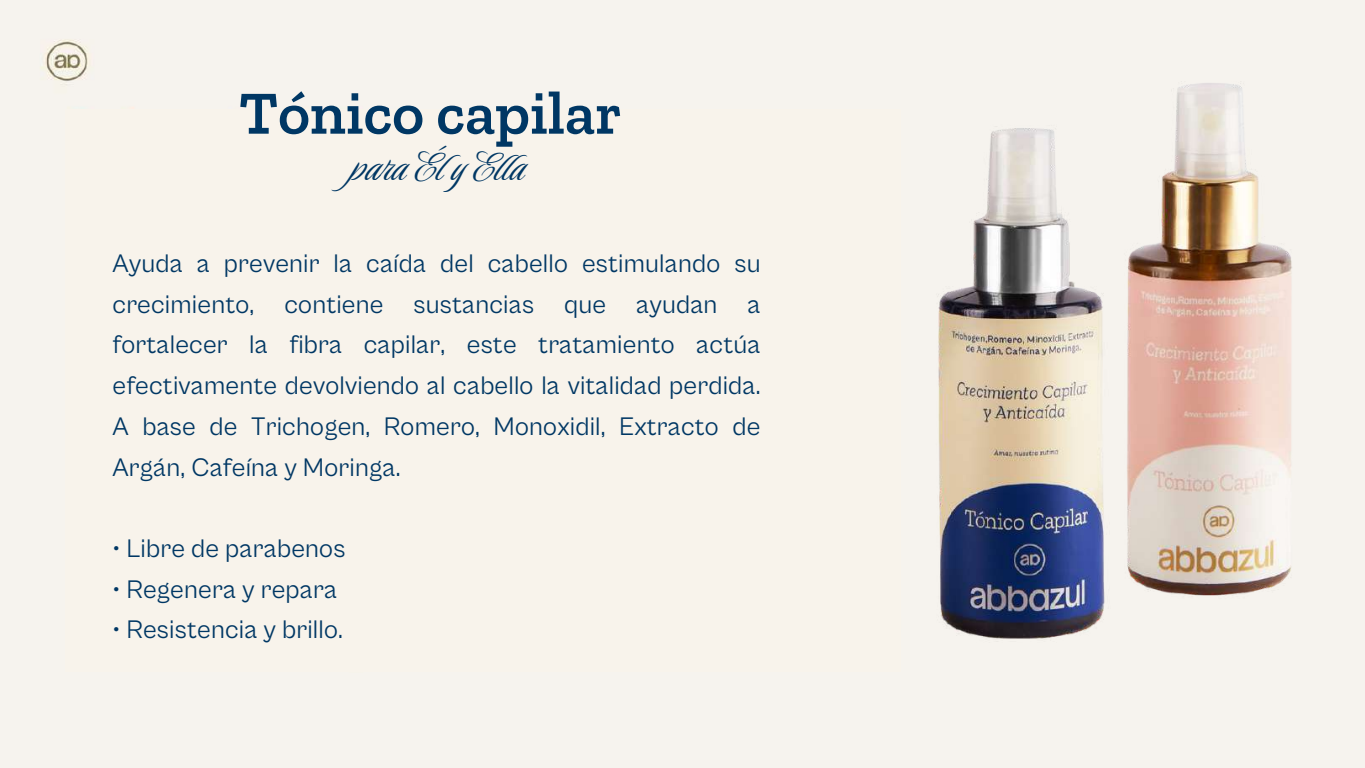
<style>
.page{position:relative;width:1365px;height:768px;background:#f6f3ee}
.page>*{position:absolute;margin:0;border:0;box-sizing:border-box;transform-origin:0 0}
.t1{font:600 61.25px "Zilla Slab";color:#003764}
.t2{font:47.25px "Luxurious Script";color:#003764}
.t3{font:26.25px/40.6px "Cabinet Grotesk";letter-spacing:.005em;color:#003764;text-align:justify}
</style>
<div class="page">
<div style="left:65px;top:109px;width:836px;height:562px;background:#f8f3eb"></div>
<img style="left:919px;top:108px;width:194px;height:552px">
<img style="left:1113px;top:57px;width:252px;height:654px">
<h1 class="t1" style="left:239px;top:76px;width:384px">Tónico capilar</h1>
<h2 class="t2" style="left:348px;top:139px;width:178px">para Él y El a</h2>
<p class="t3" style="left:113px;top:244px;width:650px">Ayuda a prevenir la caída del cabello estimulando su crecimiento, contiene sustancias que ayudan a fortalecer la fibra capilar, este tratamiento actúa efectivamente devolviendo al cabello la vitalidad perdida.<br>A base de Trichogen, Romero, Monoxidil, Extracto de Argán, Cafeína y Moringa.</p>
<p class="t3" style="left:113px;top:529px;width:235px">• Libre de parabenos</p>
<p class="t3" style="left:113px;top:569px;width:226px">• Regenera y repara</p>
<p class="t3" style="left:113px;top:610px;width:232px">• Resistencia y brillo.</p>
</div>
